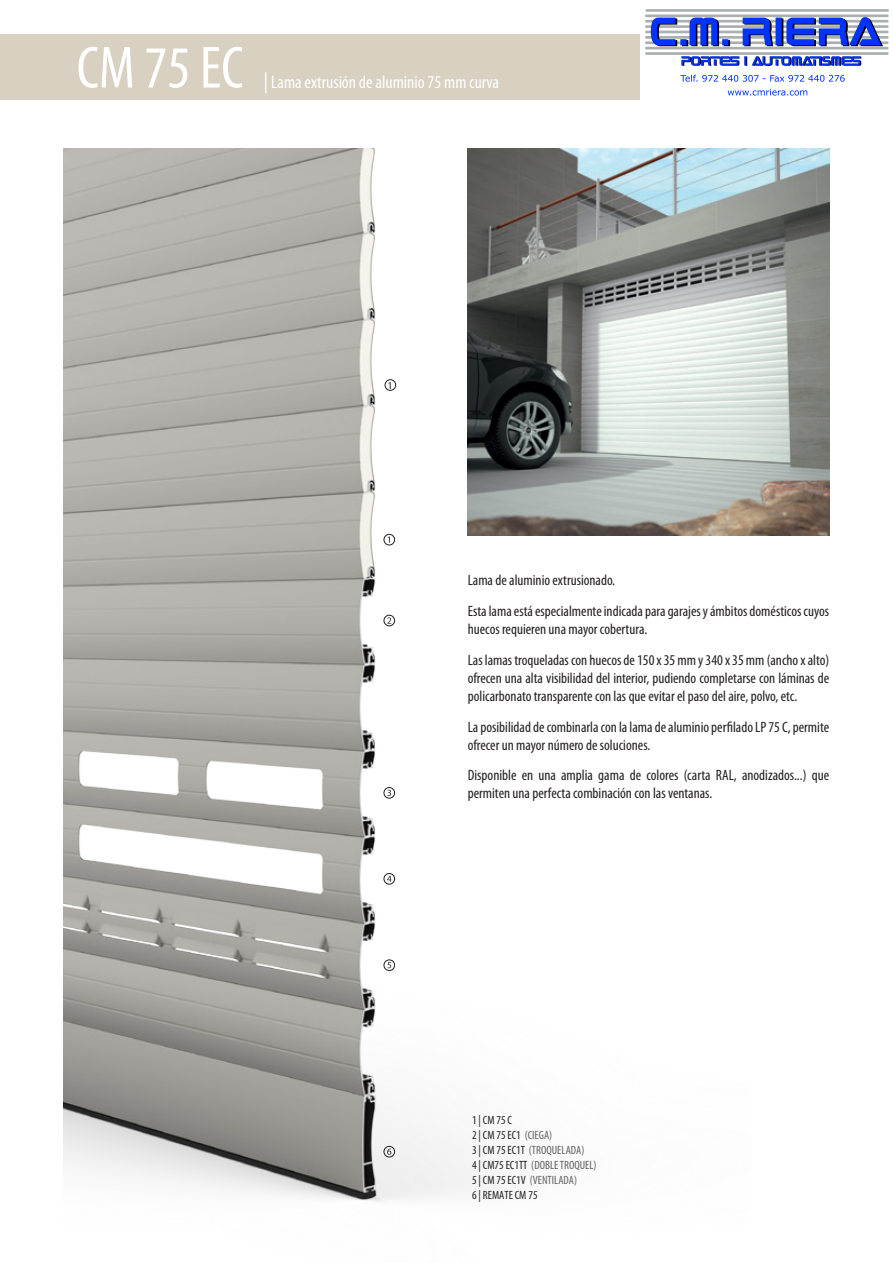
<style>
.page{position:relative;width:893px;height:1263px;background:#fff}
.page>*{position:absolute;margin:0;border:0;box-sizing:border-box;transform-origin:0 0}
.t1{font:condensed 18px "Myriad Pro";color:#fff}
.Texto_Cat_fichas{font:condensed 15px/18px "Myriad Pro";color:#231f20}
.t2{font:condensed 12px/15px "Myriad Pro";color:#231f20}
.t3{font:10.5px "Myriad Pro";color:#231f20}
.s1{font-size:60px}
.s2{font-size:21px}
.s3{color:#636366}
</style>
<div class="page">
<hr style="left:892px;top:34px;width:1px;height:66px;background:#aeafb3">
<img style="left:64px;top:149px;width:434px;height:1053px">
<img style="left:468px;top:149px;width:361px;height:387px">
<div style="left:0;top:34px;width:680px;height:66px;background:#d8d0c0"></div>
<div style="left:385px;top:379px;width:11px;height:12px;border:1px solid #231f20;border-radius:50%"></div>
<div style="left:384px;top:873px;width:11px;height:11px;border:1px solid #231f20;border-radius:50%"></div>
<svg style="left:387px;top:876px;width:4px;height:6px"></svg>
<div style="left:384px;top:787px;width:11px;height:11px;border:1px solid #231f20;border-radius:50%"></div>
<svg style="left:387px;top:790px;width:4px;height:6px"></svg>
<div style="left:384px;top:615px;width:11px;height:11px;border:1px solid #231f20;border-radius:50%"></div>
<svg style="left:387px;top:617px;width:4px;height:7px"></svg>
<div style="left:384px;top:534px;width:11px;height:11px;border:1px solid #231f20;border-radius:50%"></div>
<svg style="left:388px;top:537px;width:2px;height:6px"></svg>
<div style="left:384px;top:1146px;width:11px;height:11px;border:1px solid #231f20;border-radius:50%"></div>
<svg style="left:387px;top:1148px;width:4px;height:7px"></svg>
<div style="left:384px;top:960px;width:11px;height:11px;border:1px solid #231f20;border-radius:50%"></div>
<svg style="left:387px;top:962px;width:4px;height:6px"></svg>
<img style="left:640px;top:9px;width:249px;height:91px">
<p class="t1" style="left:77px;top:71px;width:424px"><span class="s1">CM 75 EC</span> <span class="s2">|</span> Lama extrusión de aluminio 75 mm curva</p>
<p class="t3" style="left:388px;top:378px;width:7px">1</p>
<p class="Texto_Cat_fichas" style="left:468px;top:571px;width:149px">Lama de aluminio extrusionado.</p>
<p class="Texto_Cat_fichas" style="left:468px;top:602px;width:363px">Esta lama está especialmente indicada para garajes y ámbitos domésticos cuyos huecos requieren una mayor cobertura.</p>
<p class="Texto_Cat_fichas" style="left:468px;top:651px;width:363px;text-align:justify">Las lamas troqueladas con huecos de 150 x 35 mm y 340 x 35 mm (ancho x alto) ofrecen una alta visibilidad del interior, pudiendo completarse con láminas de policarbonato transparente con las que evitar el paso del aire, polvo, etc.</p>
<p class="Texto_Cat_fichas" style="left:468px;top:717px;width:363px">La posibilidad de combinarla con la lama de aluminio perfilado LP 75 C, permite ofrecer un mayor número de soluciones.</p>
<p class="Texto_Cat_fichas" style="left:468px;top:766px;width:363px">Disponible en una amplia gama de colores (carta RAL, anodizados...) que permiten una perfecta combinación con las ventanas.</p>
<p class="t2" style="left:472px;top:1113px;width:126px">1 | CM 75 C<br>2 | CM 75 EC1 <span class="s3">(CIEGA)<br></span>3 | CM 75 EC1T <span class="s3">(TROQUELADA)<br></span>4 | CM75 EC1TT <span class="s3">(DOBLE TROQUEL)<br></span>5 | CM 75 EC1V <span class="s3">(VENTILADA)<br></span>6 | REMATE CM 75</p>
</div>
